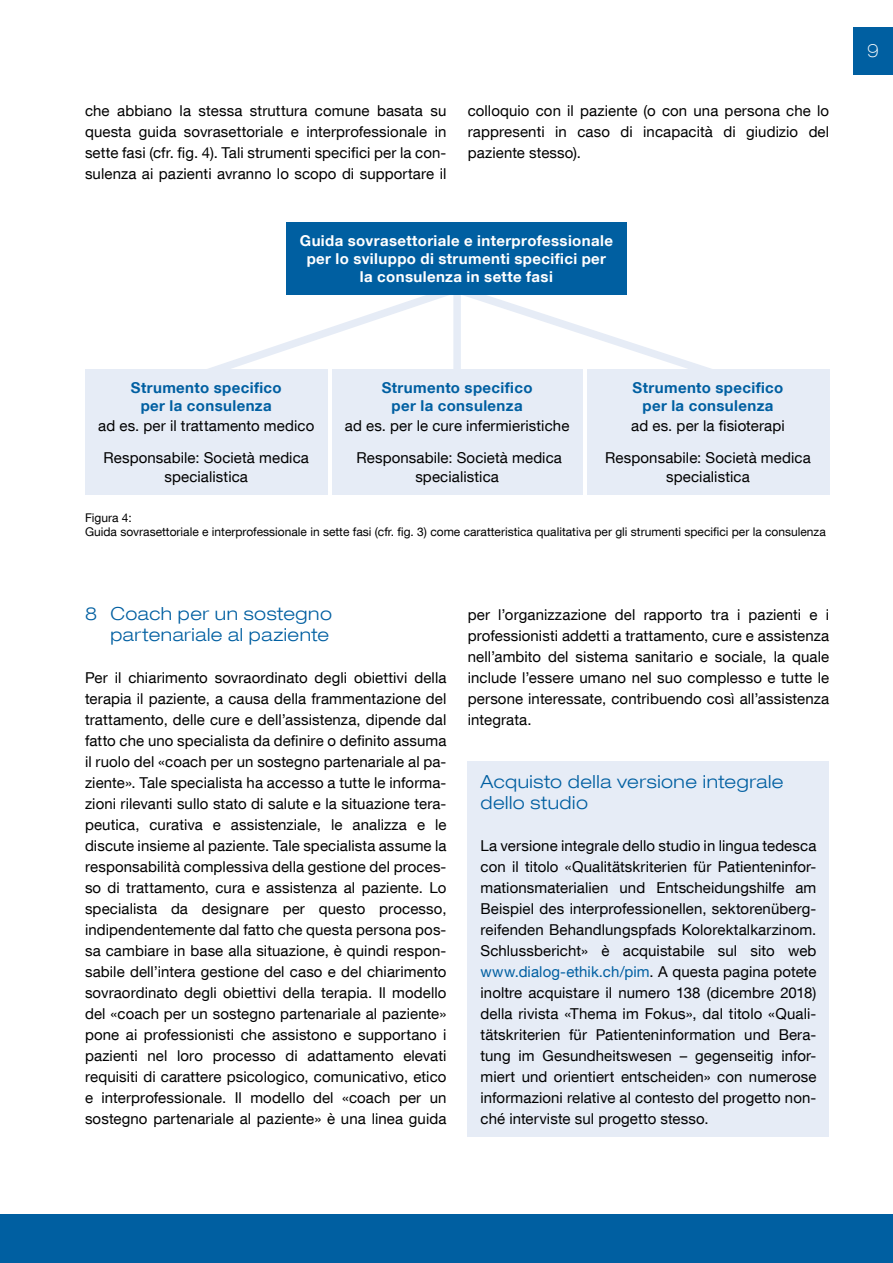
<style>
.page{position:relative;width:893px;height:1263px;background:#fff}
.page>*{position:absolute;margin:0;border:0;box-sizing:border-box;transform-origin:0 0}
.t1{font:300 expanded 18px/21px "Helvetica Neue LT Com";letter-spacing:.025em;color:#005fa1;text-align:right}
.t2{font:100 expanded 18px "Helvetica Neue LT Com";color:#fff}
.t3{font:15px/21px "Helvetica Neue LT Com";letter-spacing:.005em;color:#000;text-align:justify}
.t4{font:700 15px/18px "Helvetica Neue LT Com";letter-spacing:.025em;color:#005fa1;text-align:center}
.t5{font:700 15px/18px "Helvetica Neue LT Com";letter-spacing:.025em;color:#fff;text-align:center}
.t6{font:12px/13.8px "Helvetica Neue LT Com";color:#000}
.s1{color:#005fa1}
</style>
<div class="page">
<div style="left:853px;top:27px;width:40px;height:47px;background:#005fa1"></div>
<div style="left:0;top:1214px;width:893px;height:49px;background:#005fa1"></div>
<div style="left:468px;top:762px;width:361px;height:375px;background:#e6ecf6"></div>
<svg style="left:179px;top:280px;width:550px;height:108px"></svg>
<div style="left:286px;top:222px;width:340px;height:73px;background:#005fa1"></div>
<div style="left:587px;top:370px;width:242px;height:125px;background:#e6ecf6"></div>
<div style="left:332px;top:370px;width:251px;height:125px;background:#e6ecf6"></div>
<div style="left:85px;top:370px;width:242px;height:125px;background:#e6ecf6"></div>
<p class="t3" style="left:85px;top:100px;width:363px">che abbiano la stessa struttura comune basata su questa guida sovrasettoriale e interprofessionale in sette fasi (cfr. fig. 4). Tali strumenti specifici per la con&shy;sulenza ai pazienti avranno lo scopo di supportare il</p>
<p class="t3" style="left:468px;top:100px;width:363px">colloquio con il paziente (o con una persona che lo rappresenti in caso di incapacità di giudizio del paziente stesso).</p>
<p class="t5" style="left:300px;top:231px;width:315px">Guida sovrasettoriale e interprofessionale per lo sviluppo di strumenti specifici per la consulenza in sette fasi</p>
<p class="t2" style="left:867px;top:40px;width:13px">9</p>
<p class="t4" style="left:131px;top:378px;width:152px">Strumento specifico per la consulenza</p>
<p class="t3" style="left:98px;top:409px;width:218px;line-height:32.2px;text-align:center">ad es. per il trattamento medico<br>Responsabile: Società medica</p>
<p class="t3" style="left:164px;top:466px;width:85px">specialistica</p>
<p class="t4" style="left:382px;top:378px;width:152px">Strumento specifico per la consulenza</p>
<p class="t3" style="left:345px;top:409px;width:226px;line-height:32.2px;text-align:center">ad es. per le cure infermieristiche<br>Responsabile: Società medica</p>
<p class="t3" style="left:415px;top:466px;width:85px">specialistica</p>
<p class="t4" style="left:633px;top:378px;width:152px">Strumento specifico per la consulenza</p>
<p class="t3" style="left:605px;top:409px;width:207px;line-height:32.2px;text-align:center">ad es. per la fisioterapi<br>Responsabile: Società medica</p>
<p class="t3" style="left:666px;top:466px;width:85px">specialistica</p>
<p class="t6" style="left:85px;top:511px;width:742px">Figura 4:<br>Guida sovrasettoriale e interprofessionale in sette fasi (cfr. fig. 3) come caratteristica qualitativa per gli strumenti specifici per la consulenza</p>
<p class="t1" style="left:85px;top:603px;width:248px">8 Coach per un sostegno partenariale al paziente</p>
<p class="t3" style="left:85px;top:667px;width:363px">Per il chiarimento sovraordinato degli obiettivi della terapia il paziente, a causa della frammentazione del trattamento, delle cure e dell’assistenza, dipende dal fatto che uno specialista da definire o definito assuma il ruolo del «coach per un sostegno partenariale al pa&shy;ziente». Tale specialista ha accesso a tutte le informa&shy;zioni rilevanti sullo stato di salute e la situazione tera&shy;peutica, curativa e assistenziale, le analizza e le discute insieme al paziente. Tale specialista assume la responsabilità complessiva della gestione del proces&shy;so di trattamento, cura e assistenza al paziente. Lo specialista da designare per questo processo, indipendentemente dal fatto che questa persona pos&shy;sa cambiare in base alla situazione, è quindi respon&shy;sabile dell’intera gestione del caso e del chiarimento sovraordinato degli obiettivi della terapia. Il modello del «coach per un sostegno partenariale al paziente» pone ai professionisti che assistono e supportano i pazienti nel loro processo di adattamento elevati requisiti di carattere psicologico, comunicativo, etico e interprofessionale. Il modello del «coach per un sostegno partenariale al paziente» è una linea guida</p>
<p class="t3" style="left:468px;top:604px;width:363px">per l’organizzazione del rapporto tra i pazienti e i professionisti addetti a trattamento, cure e assistenza nell’ambito del sistema sanitario e sociale, la quale include l’essere umano nel suo complesso e tutte le persone interessate, contribuendo così all’assistenza integrata.</p>
<p class="t1" style="left:480px;top:771px;width:305px;text-align:left">Acquisto della versione integrale dello studio</p>
<p class="t3" style="left:480px;top:835px;width:337px">La versione integrale dello studio in lingua tedesca con il titolo «Qualitätskriterien für Patienteninfor&shy;mationsmaterialien und Entscheidungshilfe am Beispiel des interprofessionellen, sektorenüberg&shy;reifenden Behandlungspfads Kolorektalkarzinom.<br>Schlussbericht» è acquistabile sul sito web <span class="s1">www.dialog-ethik.ch/pim</span>. A questa pagina potete inoltre acquistare il numero 138 (dicembre 2018) della rivista «Thema im Fokus», dal titolo «Quali&shy;tätskriterien für Patienteninformation und Bera&shy;tung im Gesundheitswesen – gegenseitig infor&shy;miert und orientiert entscheiden» con numerose informazioni relative al contesto del progetto non&shy;ché interviste sul progetto stesso.</p>
</div>
